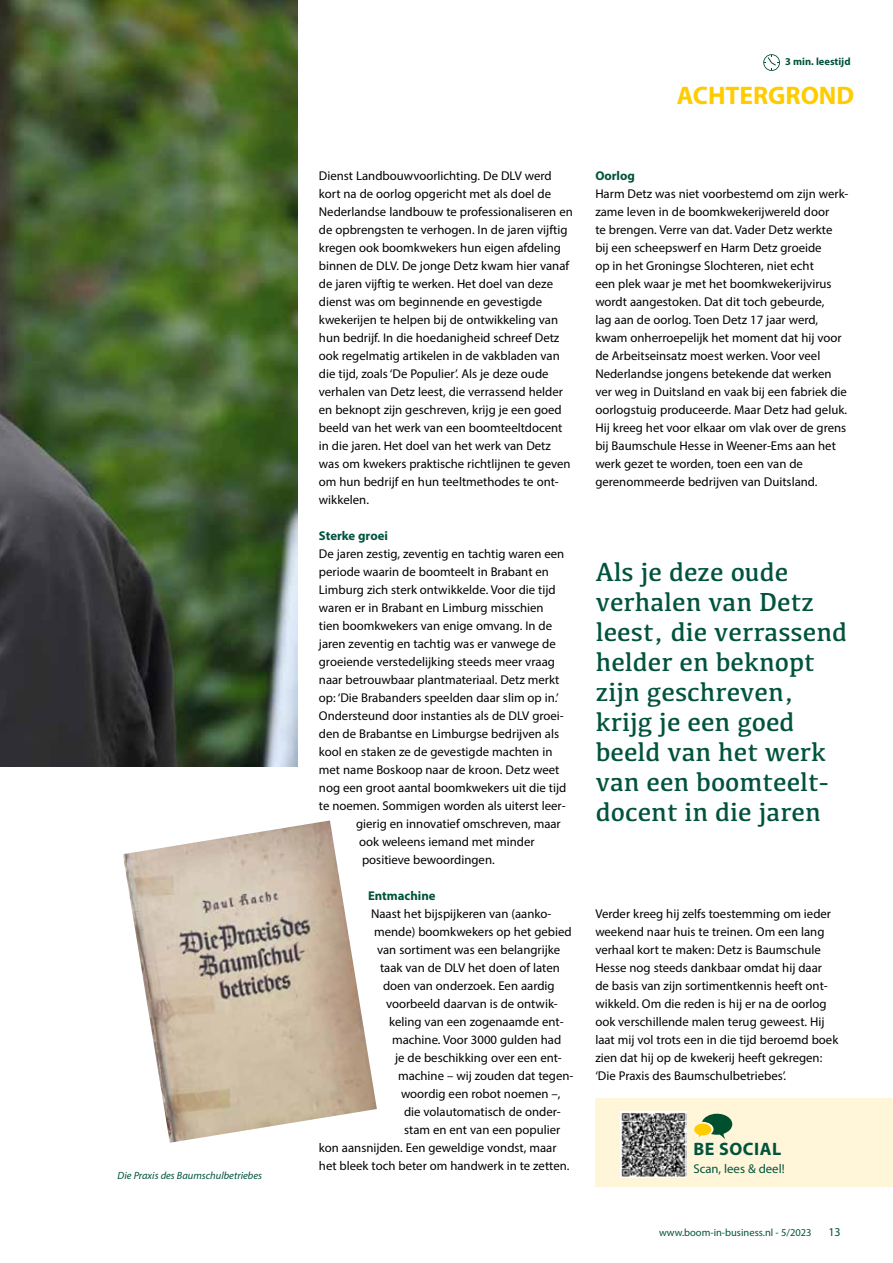
<style>
.page{position:relative;width:893px;height:1263px;background:#fff}
.page>*{position:absolute;margin:0;border:0;box-sizing:border-box;transform-origin:0 0}
.t1{font:27px/30px "Kefa";color:#00533d}
.t2{font:700 25.5px "Myriad Pro";color:#fc0}
.t3{font:700 18px "Myriad Pro";letter-spacing:.03em;color:#00533d}
.t4{font:12.75px/18px "Myriad Pro";color:#000}
.t5{font:700 12.75px "Myriad Pro";color:#00533d}
.t6{font:12.75px "Myriad Pro";color:#00533d}
.t7{font:12px "Myriad Pro";color:#00533d}
.t8{font:10.5px "Myriad Pro";color:#00533d}
.t9{font:italic 10.5px "Myriad Pro";color:#00533d}
.t10{font:700 10.5px "Myriad Pro";color:#00533d}
</style>
<div class="page">
<img style="left:0;top:0;width:298px;height:766px">
<svg style="left:123px;top:820px;width:254px;height:323px"></svg>
<svg style="left:763px;top:54px;width:17px;height:17px"></svg>
<div style="left:595px;top:1098px;width:298px;height:89px;background:#fff5d8"></div>
<img style="left:621px;top:1111px;width:65px;height:66px">
<svg style="left:694px;top:1114px;width:38px;height:25px"></svg>
<p class="t9" style="left:118px;top:1169px;width:146px">Die Praxis des Baumschulbetriebes</p>
<p class="t10" style="left:785px;top:55px;width:67px">3 min. leestijd</p>
<h2 class="t2" style="left:677px;top:79px;width:179px">ACHTERGROND</h2>
<p class="t4" style="left:319px;top:167px;width:255px">Dienst Landbouwvoorlichting. De DLV werd kort na de oorlog opgericht met als doel de Nederlandse landbouw te professionaliseren en de opbrengsten te verhogen. In de jaren vijftig kregen ook boomkwekers hun eigen afdeling binnen de DLV. De jonge Detz kwam hier vanaf de jaren vijftig te werken. Het doel van deze dienst was om beginnende en gevestigde kwekerijen te helpen bij de ontwikkeling van hun bedrijf. In die hoedanigheid schreef Detz ook regelmatig artikelen in de vakbladen van die tijd, zoals ‘De Populier’. Als je deze oude verhalen van Detz leest, die verrassend helder en beknopt zijn geschreven, krijg je een goed beeld van het werk van een boomteeltdocent in die jaren. Het doel van het werk van Detz was om kwekers praktische richtlijnen te geven om hun bedrijf en hun teeltmethodes te ont&shy;wikkelen.</p>
<p class="t5" style="left:319px;top:527px;width:71px">Sterke groei</p>
<p class="t4" style="left:319px;top:545px;width:247px">De jaren zestig, zeventig en tachtig waren een</p>
<p class="t4" style="left:319px;top:563px;width:232px">periode waarin de boomteelt in Brabant en</p>
<p class="t4" style="left:319px;top:581px;width:238px">Limburg zich sterk ontwikkelde. Voor die tijd</p>
<p class="t4" style="left:319px;top:599px;width:226px">waren er in Brabant en Limburg misschien</p>
<p class="t4" style="left:319px;top:617px;width:235px">tien boomkwekers van enige omvang. In de</p>
<p class="t4" style="left:319px;top:635px;width:238px">jaren zeventig en tachtig was er vanwege de</p>
<p class="t4" style="left:319px;top:653px;width:238px">groeiende verstedelijking steeds meer vraag</p>
<p class="t4" style="left:319px;top:671px;width:242px">naar betrouwbaar plantmateriaal. Detz merkt</p>
<p class="t4" style="left:319px;top:689px;width:241px">op: ‘Die Brabanders speelden daar slim op in.’</p>
<p class="t4" style="left:319px;top:707px;width:246px">Ondersteund door instanties als de DLV groei-</p>
<p class="t4" style="left:319px;top:725px;width:242px">den de Brabantse en Limburgse bedrijven als</p>
<p class="t4" style="left:319px;top:743px;width:235px">kool en staken ze de gevestigde machten in</p>
<p class="t4" style="left:319px;top:761px;width:242px">met name Boskoop naar de kroon. Detz weet</p>
<p class="t4" style="left:319px;top:779px;width:249px">nog een groot aantal boomkwekers uit die tijd</p>
<p class="t4" style="left:319px;top:797px;width:248px">te noemen. Sommigen worden als uiterst leer-</p>
<p class="t4" style="left:356px;top:815px;width:206px">gierig en innovatief omschreven, maar</p>
<p class="t4" style="left:359px;top:833px;width:177px">ook weleens iemand met minder</p>
<p class="t4" style="left:362px;top:851px;width:134px">positieve bewoordingen.</p>
<p class="t5" style="left:368px;top:888px;width:69px">Entmachine</p>
<p class="t4" style="left:371px;top:905px;width:182px">Naast het bijspijkeren van (aanko-</p>
<p class="t4" style="left:374px;top:923px;width:199px">mende) boomkwekers op het gebied</p>
<p class="t4" style="left:377px;top:941px;width:185px">van sortiment was een belangrijke</p>
<p class="t4" style="left:380px;top:959px;width:181px">taak van de DLV het doen of laten</p>
<p class="t4" style="left:383px;top:977px;width:173px">doen van onderzoek. Een aardig</p>
<p class="t4" style="left:386px;top:995px;width:173px">voorbeeld daarvan is de ontwik-</p>
<p class="t4" style="left:389px;top:1013px;width:175px">keling van een zogenaamde ent-</p>
<p class="t4" style="left:392px;top:1031px;width:171px">machine. Voor 3000 gulden had</p>
<p class="t4" style="left:395px;top:1049px;width:168px">je de beschikking over een ent-</p>
<p class="t4" style="left:398px;top:1067px;width:177px">machine – wij zouden dat tegen-</p>
<p class="t4" style="left:401px;top:1085px;width:161px">woordig een robot noemen –,</p>
<p class="t4" style="left:404px;top:1103px;width:158px">die volautomatisch de onder-</p>
<p class="t4" style="left:404px;top:1121px;width:158px">stam en ent van een populier</p>
<p class="t4" style="left:319px;top:1139px;width:239px">kon aansnijden. Een geweldige vondst, maar</p>
<p class="t4" style="left:319px;top:1157px;width:252px">het bleek toch beter om handwerk in te zetten.</p>
<p class="t5" style="left:595px;top:168px;width:41px">Oorlog</p>
<p class="t4" style="left:595px;top:185px;width:255px">Harm Detz was niet voorbestemd om zijn werk&shy;zame leven in de boomkwekerijwereld door<br>te brengen. Verre van dat. Vader Detz werkte bij een scheepswerf en Harm Detz groeide<br>op in het Groningse Slochteren, niet echt<br>een plek waar je met het boomkwekerijvirus wordt aangestoken. Dat dit toch gebeurde,<br>lag aan de oorlog. Toen Detz 17 jaar werd, kwam onherroepelijk het moment dat hij voor de Arbeitseinsatz moest werken. Voor veel Nederlandse jongens betekende dat werken ver weg in Duitsland en vaak bij een fabriek die oorlogstuig produceerde. Maar Detz had geluk.<br>Hij kreeg het voor elkaar om vlak over de grens bij Baumschule Hesse in Weener-Ems aan het werk gezet te worden, toen een van de gerenommeerde bedrijven van Duitsland.</p>
<h1 class="t1" style="left:596px;top:557px;width:253px">Als je deze oude verhalen van Detz leest, die verrassend helder en beknopt zijn geschreven, krijg je een goed beeld van het werk van een boomteelt&shy;docent in die jaren</h1>
<p class="t4" style="left:595px;top:905px;width:244px">Verder kreeg hij zelfs toestemming om ieder weekend naar huis te treinen. Om een lang verhaal kort te maken: Detz is Baumschule Hesse nog steeds dankbaar omdat hij daar de basis van zijn sortimentkennis heeft ont&shy;wikkeld. Om die reden is hij er na de oorlog ook verschillende malen terug geweest. Hij laat mij vol trots een in die tijd beroemd boek zien dat hij op de kwekerij heeft gekregen: ‘Die Praxis des Baumschulbetriebes’.</p>
<h3 class="t3" style="left:693px;top:1137px;width:89px">BE SOCIAL</h3>
<p class="t6" style="left:693px;top:1161px;width:93px">Scan, lees &amp; deel!</p>
<p class="t8" style="left:659px;top:1226px;width:154px">www.boom-in-business.nl - 5/2023</p>
<p class="t7" style="left:828px;top:1224px;width:14px">13</p>
</div>
